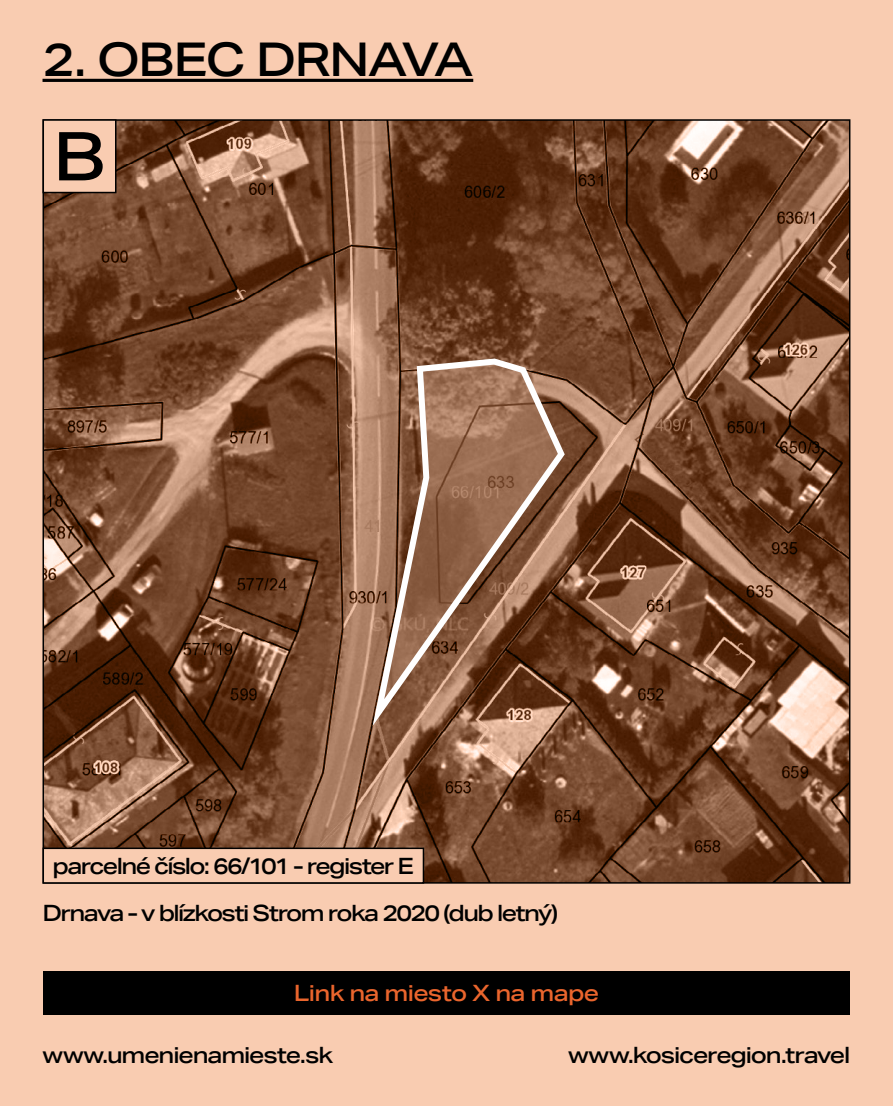
<style>
.page{position:relative;width:893px;height:1106px;background:#f9ccb1}
.page>*{position:absolute;margin:0;border:0;box-sizing:border-box;transform-origin:0 0}
.t1{font:500 67.5px "Aktiv Grotesk Ex";color:#000}
.t2{font:500 46.5px "Aktiv Grotesk Ex";letter-spacing:-.035em;color:#000}
.t3{font:500 22.5px "Aktiv Grotesk Ex";letter-spacing:-.07em;color:#000}
.t4{font:500 22.5px "Aktiv Grotesk Ex";letter-spacing:-.05em;color:#000}
.t5{font:500 22.5px "Aktiv Grotesk Ex";letter-spacing:-.03em;color:#ea652d}
</style>
<div class="page">
<img style="left:46px;top:122px;width:801px;height:758px">
<hr style="left:43px;top:79px;width:430px;height:3px;background:#000">
<div style="left:43px;top:120px;width:73px;height:72px;background:#f9ccb1"></div>
<div style="left:43px;top:119px;width:74px;height:74px;border:2px solid #000"></div>
<div style="left:43px;top:971px;width:807px;height:44px;background:#000"></div>
<svg style="left:367px;top:355px;width:201px;height:384px;background:#976d54"></svg>
<div style="left:43px;top:848px;width:380px;height:35px;background:#f9ccb1"></div>
<div style="left:43px;top:847px;width:381px;height:36px;border:2px solid #000"></div>
<h2 class="t2" style="left:43px;top:31px;width:432px">2. OBEC DRNAVA</h2>
<h1 class="t1" style="left:53px;top:116px;width:55px">B</h1>
<p class="t3" style="left:53px;top:852px;width:363px">parcelné číslo: 66/101 - register E</p>
<p class="t3" style="left:43px;top:899px;width:517px">Drnava - v blízkosti Strom roka 2020 (dub letný)</p>
<p class="t5" style="left:294px;top:979px;width:307px">Link na miesto X na mape</p>
<p class="t4" style="left:43px;top:1041px;width:292px">www.umenienamieste.sk</p>
<p class="t4" style="left:568px;top:1041px;width:284px">www.kosiceregion.travel</p>
</div>
